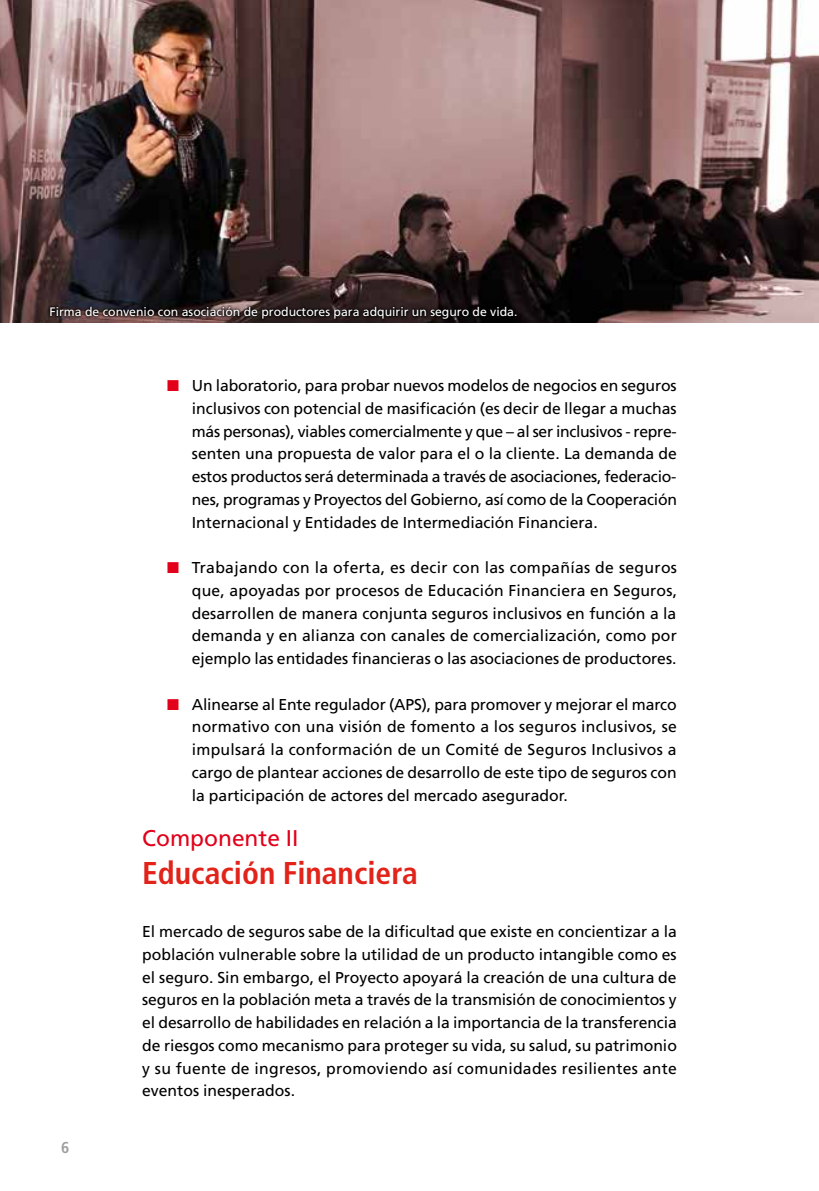
<style>
.page{position:relative;width:819px;height:1191px;background:#fff}
.page>*{position:absolute;margin:0;border:0;box-sizing:border-box;transform-origin:0 0}
.t1{font:700 condensed 31.5px "Frutiger LT Std";color:#e2231a}
.t2{font:22.75px "Frutiger LT Std";color:#e2001a}
.t3{font:15.75px/22.8px "Frutiger LT Std";color:#000;text-align:justify}
.t4{font:700 condensed 15.75px "Frutiger LT Std";color:#9c9e9f}
.t5{font:12.25px "Frutiger LT Std";color:#fff}
.s1{color:#e2001a}
</style>
<div class="page">
<img style="left:0;top:0;width:819px;height:323px">
<div style="left:47px;top:303px;width:473px;height:19px;background:#000;opacity:.98"></div>
<p class="t5" style="left:50px;top:304px;width:469px">Firma de convenio con asociación de productores para adquirir un seguro de vida.</p>
<p class="t3" style="left:192px;top:374px;width:486px;text-indent:-25px"><span class="s1">■</span> Un laboratorio, para probar nuevos modelos de negocios en seguros inclusivos con potencial de masificación (es decir de llegar a muchas más personas), viables comercialmente y que – al ser inclusivos - repre&shy;senten una propuesta de valor para el o la cliente. La demanda de estos productos será determinada a través de asociaciones, federacio&shy;nes, programas y Proyectos del Gobierno, así como de la Cooperación Internacional y Entidades de Intermediación Financiera.</p>
<p class="t3" style="left:192px;top:556px;width:486px;text-indent:-25px"><span class="s1">■</span> Trabajando con la oferta, es decir con las compañías de seguros que, apoyadas por procesos de Educación Financiera en Seguros, desarrollen de manera conjunta seguros inclusivos en función a la demanda y en alianza con canales de comercialización, como por ejemplo las entidades financieras o las asociaciones de productores.</p>
<p class="t3" style="left:192px;top:693px;width:486px;text-indent:-25px"><span class="s1">■</span> Alinearse al Ente regulador (APS), para promover y mejorar el marco normativo con una visión de fomento a los seguros inclusivos, se impulsará la conformación de un Comité de Seguros Inclusivos a cargo de plantear acciones de desarrollo de este tipo de seguros con la participación de actores del mercado asegurador.</p>
<h2 class="t2" style="left:142px;top:825px;width:158px">Componente II</h2>
<h1 class="t1" style="left:142px;top:854px;width:277px">Educación Financiera</h1>
<p class="t4" style="left:61px;top:1138px;width:10px">6</p>
<p class="t3" style="left:142px;top:920px;width:536px">El mercado de seguros sabe de la dificultad que existe en concientizar a la población vulnerable sobre la utilidad de un producto intangible como es el seguro. Sin embargo, el Proyecto apoyará la creación de una cultura de seguros en la población meta a través de la transmisión de conocimientos y el desarrollo de habilidades en relación a la importancia de la transferencia de riesgos como mecanismo para proteger su vida, su salud, su patrimonio y su fuente de ingresos, promoviendo así comunidades resilientes ante eventos inesperados.</p>
</div>
